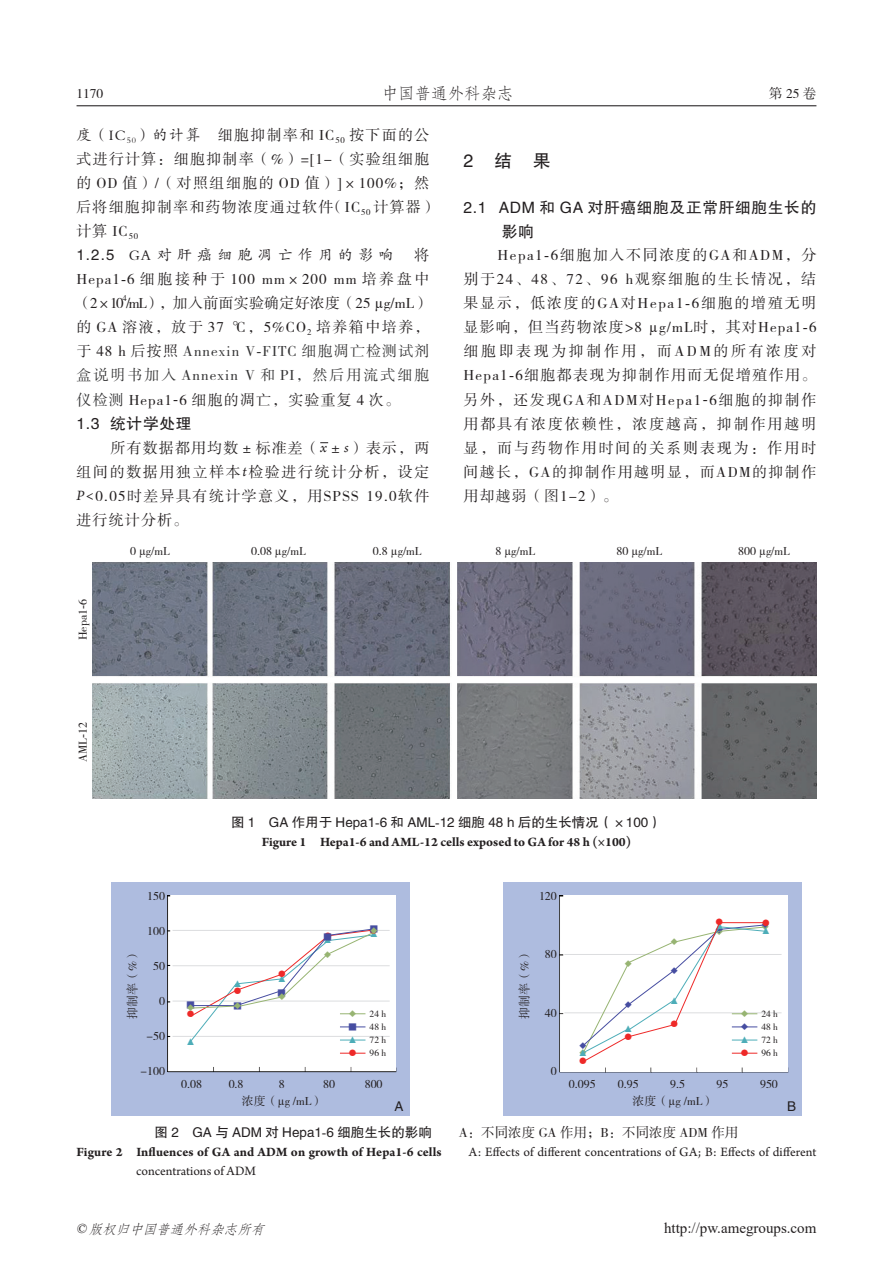
<style>
.page{position:relative;width:893px;height:1263px;background:#fff}
.page>*{position:absolute;margin:0;border:0;box-sizing:border-box;transform-origin:0 0}
.t1{font:18px "FZHTK GBK1 0";color:#231f20}
.t2{font:16.5px "FZFSK GBK1 0";color:#231f20}
.t3{font:15.75px/24px "FZHTK GBK1 0";letter-spacing:.04em;color:#231f20}
.t4{font:15px/24px "FZSSK GBK1 0";letter-spacing:.085em;color:#231f20;text-align:justify}
.t5{font:15px "Times New Roman";color:#231f20}
.t6{font:15px "FZKTK GBK1 0";letter-spacing:.345em;color:#231f20}
.t7{font:13.5px/19.5px "Arno Pro";letter-spacing:.005em;color:#231f20}
.t8{font:13.5px "FZHTK GBK1 0";color:#231f20}
.t9{font:700 13.5px "Arno Pro";color:#231f20}
.t10{font:italic 13.5px "FZFSK GBK1 0";color:#231f20}
.t11{font:13.5px "FZSSK GBK1 0";color:#231f20}
.t12{font:12px "FZSSK GBK1 0";color:#231f20}
.t13{font:9.45px/12.9px "FZSSK GBK1 0";color:#231f20;text-align:justify}
.t14{font:9px "FZSSK GBK1 0";color:#97b472}
.t15{font:9px "FZSSK GBK1 0";color:#464da1}
.t16{font:9px "FZSSK GBK1 0";color:#4dadb8}
.t17{font:9px "FZSSK GBK1 0";color:#ee2928}
.t18{font:8.7px "FZSSK GBK1 0";color:#231f20}
.s1{font-family:"FZKTK GBK1 0"}
.s2{font-family:"FZHTK GBK1 0"}
.s3{font-family:"FZSSK GBK1 0"}
.s4{font-family:"Times New Roman"}
.s5{color:#333334}
.s6{font-family:"Times New Roman";color:#333334}
.s7{font-family:"Arno Pro";font-style:italic}
.s8{font-weight:700}
.s9{font-family:"Adobe Song Std";font-weight:300}
</style>
<div class="page">
<hr style="left:77px;top:105px;width:739px;height:1px;background:#231f20">
<div style="left:503px;top:882px;width:298px;height:233px;background:#aebcdf"></div>
<div style="left:111px;top:882px;width:298px;height:233px;background:#aebcdf"></div>
<div style="left:560px;top:895px;width:228px;height:177px;background:#fff"></div>
<div style="left:168px;top:895px;width:228px;height:177px;background:#fff"></div>
<img style="left:92px;top:563px;width:724px;height:236px">
<hr style="left:173px;top:1036px;width:217px;height:1px;background:#dcdddf">
<hr style="left:173px;top:1001px;width:217px;height:1px;background:#dcdddf">
<hr style="left:173px;top:965px;width:217px;height:1px;background:#dcdddf">
<hr style="left:173px;top:930px;width:217px;height:1px;background:#dcdddf">
<svg style="left:340px;top:1053px;width:25px;height:1px"></svg>
<hr style="left:564px;top:1012px;width:217px;height:1px;background:#dcdddf">
<hr style="left:564px;top:954px;width:217px;height:1px;background:#dcdddf">
<svg style="left:189px;top:928px;width:187px;height:114px;background:#f8f8f8"></svg>
<svg style="left:581px;top:922px;width:186px;height:141px;background:#f9f9f9"></svg>
<hr style="left:720px;top:922px;width:45px;height:1px;background:#ee2928">
<p class="t11" style="left:77px;top:87px;width:28px">1170</p>
<p class="t2" style="left:382px;top:85px;width:133px">中国普通外科杂志</p>
<p class="t11" style="left:769px;top:87px;width:49px">第25卷</p>
<p class="t4" style="left:77px;top:124px;width:362px;text-align:left"><span class="s1">度（IC</span><sub>50</sub><span class="s1">）的计算　</span>细胞抑制率和 IC<sub>50</sub> 按下面的公式进行计算：细胞抑制率（%）=[1-（实验组细胞的 OD 值）/（对照组细胞的 OD 值）]×100%；然后将细胞抑制率和药物浓度通过软件（IC<sub>50</sub> 计算器）计算 IC<sub>50</sub></p>
<p class="t6" style="left:77px;top:248px;width:354px"><span class="s2">1.2.5</span> GA对肝癌细胞凋亡作用的影响　<span class="s3">将</span></p>
<p class="t4" style="left:77px;top:268px;width:354px">Hepa1<span class="s4">-</span>6 细胞接种于 100 mm×200 mm 培养盘中（2×10/mL），加入前面实验确定好浓度（25 <span class="s4">µ</span>g/mL）</p>
<p class="t18" style="left:122px;top:294px;width:6px">4</p>
<p class="t4" style="left:77px;top:316px;width:354px">的 GA 溶液，放于 37 ℃，5%CO<sub>2</sub> 培养箱中培养，于 48 h 后按照 <span class="s5">Annexin V</span><span class="s6">-</span><span class="s5">FITC 细胞凋亡检测试剂盒说明书加入 Annexin V 和 PI，然后用流式细胞仪检测</span> Hepa1<span class="s4">-</span>6 细胞的凋亡，实验重复 4 次。</p>
<p class="t3" style="left:77px;top:412px;width:116px">1.3 统计学处理</p>
<p class="t4" style="left:77px;top:436px;width:354px;text-indent:34px">所有数据都用均数±标准差（<span class="s7">x</span>±<span class="s7">s</span>）表示，两组间的数据用独立样本<span class="s7">t</span>检验进行统计分析，设定<span class="s7">P&lt;</span>0.05时差异具有统计学意义，用SPSS 19.0软件进行统计分析。</p>
<p class="t1" style="left:463px;top:151px;width:89px">2　结　果</p>
<p class="t3" style="left:502px;top:196px;width:316px;text-indent:-38px">2.1 ADM 和 GA 对肝癌细胞及正常肝细胞生长的影响</p>
<p class="t4" style="left:463px;top:244px;width:355px;text-indent:34px">Hepa1<span class="s4">-</span>6细胞加入不同浓度的GA和ADM，分别于24、48、72、96 h观察细胞的生长情况，结果显示，低浓度的GA对Hepa1<span class="s4">-</span>6细胞的增殖无明显影响，但当药物浓度&gt;8 <span class="s4">µ</span>g/mL时，其对Hepa1<span class="s4">-</span>6细胞即表现为抑制作用，而ADM的所有浓度对Hepa1<span class="s4">-</span>6细胞都表现为抑制作用而无促增殖作用。另外，还发现GA和ADM对Hepa1<span class="s4">-</span>6细胞的抑制作用都具有浓度依赖性，浓度越高，抑制作用越明显，而与药物作用时间的关系则表现为：作用时间越长，GA的抑制作用越明显，而ADM的抑制作用却越弱（图1-2）。</p>
<p class="t12" style="left:76px;top:640px;width:43px;rotate:-90deg">Hepa1<span class="s4">-</span>6</p>
<p class="t12" style="left:76px;top:762px;width:41px;rotate:-90deg">AML<span class="s4">-</span>12</p>
<p class="t12" style="left:130px;top:545px;width:41px">0 <span class="s4">µ</span>g/mL</p>
<p class="t12" style="left:251px;top:545px;width:56px">0.08 <span class="s4">µ</span>g/mL</p>
<p class="t12" style="left:373px;top:545px;width:50px">0.8 <span class="s4">µ</span>g/mL</p>
<p class="t12" style="left:495px;top:545px;width:41px">8 <span class="s4">µ</span>g/mL</p>
<p class="t12" style="left:616px;top:545px;width:47px">80 <span class="s4">µ</span>g/mL</p>
<p class="t12" style="left:738px;top:545px;width:53px">800 <span class="s4">µ</span>g/mL</p>
<p class="t8" style="left:231px;top:815px;width:432px">图 1　GA 作用于 Hepa1<span class="s4">-</span>6 和 AML<span class="s4">-</span>12 细胞 48 h 后的生长情况（×100）</p>
<p class="t9" style="left:262px;top:834px;width:371px">Figure 1 Hepa1-6 and AML-12 cells exposed to GA for 48 h (×100)</p>
<p class="t12" style="left:147px;top:889px;width:19px">150</p>
<p class="t12" style="left:147px;top:925px;width:19px">100</p>
<p class="t12" style="left:153px;top:960px;width:13px">50</p>
<p class="t12" style="left:159px;top:995px;width:7px">0</p>
<p class="t12" style="left:147px;top:1030px;width:20px">-50</p>
<p class="t12" style="left:141px;top:1065px;width:26px">-100</p>
<p class="t12" style="left:126px;top:1019px;width:71px;rotate:-90deg">抑制率（%）</p>
<p class="t12" style="left:539px;top:889px;width:19px">120</p>
<p class="t17" style="left:323px;top:931px;width:10px">●</p>
<p class="t15" style="left:323px;top:932px;width:10px">■</p>
<p class="t16" style="left:323px;top:935px;width:10px">▲</p>
<p class="t15" style="left:370px;top:924px;width:10px">■</p>
<p class="t17" style="left:369px;top:926px;width:10px">●</p>
<p class="t14" style="left:370px;top:926px;width:10px">◆</p>
<p class="t16" style="left:370px;top:929px;width:10px">▲</p>
<p class="t14" style="left:670px;top:937px;width:10px">◆</p>
<p class="t17" style="left:715px;top:917px;width:10px">●</p>
<p class="t17" style="left:761px;top:918px;width:10px">●</p>
<p class="t15" style="left:761px;top:920px;width:10px">◆</p>
<p class="t16" style="left:715px;top:921px;width:10px">▲</p>
<p class="t14" style="left:761px;top:922px;width:10px">◆</p>
<p class="t15" style="left:715px;top:925px;width:10px">◆</p>
<p class="t16" style="left:761px;top:926px;width:10px">▲</p>
<p class="t14" style="left:715px;top:927px;width:10px">◆</p>
<p class="t16" style="left:233px;top:979px;width:10px">▲</p>
<p class="t17" style="left:233px;top:986px;width:10px">●</p>
<p class="t15" style="left:186px;top:1000px;width:10px">■</p>
<p class="t15" style="left:233px;top:1001px;width:10px">■</p>
<p class="t14" style="left:186px;top:1003px;width:10px">◆</p>
<p class="t14" style="left:233px;top:1001px;width:10px">◆</p>
<p class="t17" style="left:186px;top:1009px;width:10px">●</p>
<p class="t16" style="left:186px;top:1037px;width:10px">▲</p>
<p class="t17" style="left:277px;top:969px;width:10px">●</p>
<p class="t16" style="left:277px;top:974px;width:10px">▲</p>
<p class="t15" style="left:277px;top:988px;width:10px">■</p>
<p class="t14" style="left:277px;top:992px;width:10px">◆</p>
<p class="t14" style="left:323px;top:950px;width:10px">◆</p>
<p class="t14" style="left:348px;top:1009px;width:10px">◆</p>
<p class="t15" style="left:348px;top:1022px;width:10px">■</p>
<p class="t16" style="left:348px;top:1035px;width:10px">▲</p>
<p class="t17" style="left:348px;top:1049px;width:10px">●</p>
<p class="t13" style="left:370px;top:1008px;width:18px">24 h 48 h 72 h 96 h</p>
<p class="t12" style="left:518px;top:1019px;width:71px;rotate:-90deg">抑制率（%）</p>
<p class="t12" style="left:545px;top:948px;width:13px">80</p>
<p class="t12" style="left:545px;top:1006px;width:13px">40</p>
<p class="t15" style="left:578px;top:1041px;width:10px">◆</p>
<p class="t14" style="left:578px;top:1049px;width:10px">◆</p>
<p class="t16" style="left:578px;top:1049px;width:10px">▲</p>
<p class="t17" style="left:578px;top:1056px;width:10px">●</p>
<p class="t14" style="left:624px;top:959px;width:10px">◆</p>
<p class="t15" style="left:624px;top:1000px;width:10px">◆</p>
<p class="t16" style="left:624px;top:1024px;width:10px">▲</p>
<p class="t17" style="left:624px;top:1032px;width:10px">●</p>
<p class="t15" style="left:670px;top:966px;width:10px">◆</p>
<p class="t16" style="left:670px;top:996px;width:10px">▲</p>
<p class="t17" style="left:670px;top:1019px;width:10px">●</p>
<p class="t14" style="left:740px;top:1009px;width:10px">◆</p>
<p class="t15" style="left:740px;top:1022px;width:10px">◆</p>
<p class="t16" style="left:740px;top:1035px;width:10px">▲</p>
<p class="t17" style="left:740px;top:1049px;width:10px">●</p>
<p class="t13" style="left:761px;top:1008px;width:18px">24 h 48 h 72 h 96 h</p>
<p class="t12" style="left:551px;top:1065px;width:7px">0</p>
<p class="t12" style="left:181px;top:1078px;width:22px">0.08</p>
<p class="t12" style="left:229px;top:1078px;width:16px">0.8</p>
<p class="t12" style="left:279px;top:1078px;width:7px">8</p>
<p class="t12" style="left:323px;top:1078px;width:13px">80</p>
<p class="t12" style="left:365px;top:1078px;width:19px">800</p>
<p class="t12" style="left:242px;top:1094px;width:83px">浓度（<span class="s4">µ</span>g /mL）</p>
<p class="t12" style="left:569px;top:1078px;width:28px">0.095</p>
<p class="t12" style="left:618px;top:1078px;width:22px">0.95</p>
<p class="t12" style="left:670px;top:1078px;width:16px">9.5</p>
<p class="t12" style="left:717px;top:1078px;width:13px">95</p>
<p class="t12" style="left:760px;top:1078px;width:19px">950</p>
<p class="t12" style="left:633px;top:1094px;width:83px">浓度（<span class="s4">µ</span>g /mL）</p>
<p class="t8" style="left:395px;top:1099px;width:10px">A</p>
<p class="t8" style="left:787px;top:1099px;width:10px">B</p>
<p class="t8" style="left:155px;top:1125px;width:585px">图 2　GA 与 ADM 对 Hepa1<span class="s4">-</span>6 细胞生长的影响　　<span class="s3">A：不同浓度 GA 作用；B：不同浓度 ADM 作用</span></p>
<p class="t7" style="left:136px;top:1143px;width:682px;text-indent:-60px"><span class="s8">Figure 2 Influences of GA and ADM on growth of Hepa1-6 cells</span><span class="s9">　　</span>A: Effects of different concentrations of GA; B: Effects of different concentrations of ADM</p>
<p class="t10" style="left:76px;top:1221px;width:194px"><span class="s4">©</span> 版权归中国普通外科杂志所有</p>
<p class="t5" style="left:664px;top:1217px;width:154px">http://pw.amegroups.com</p>
</div>
